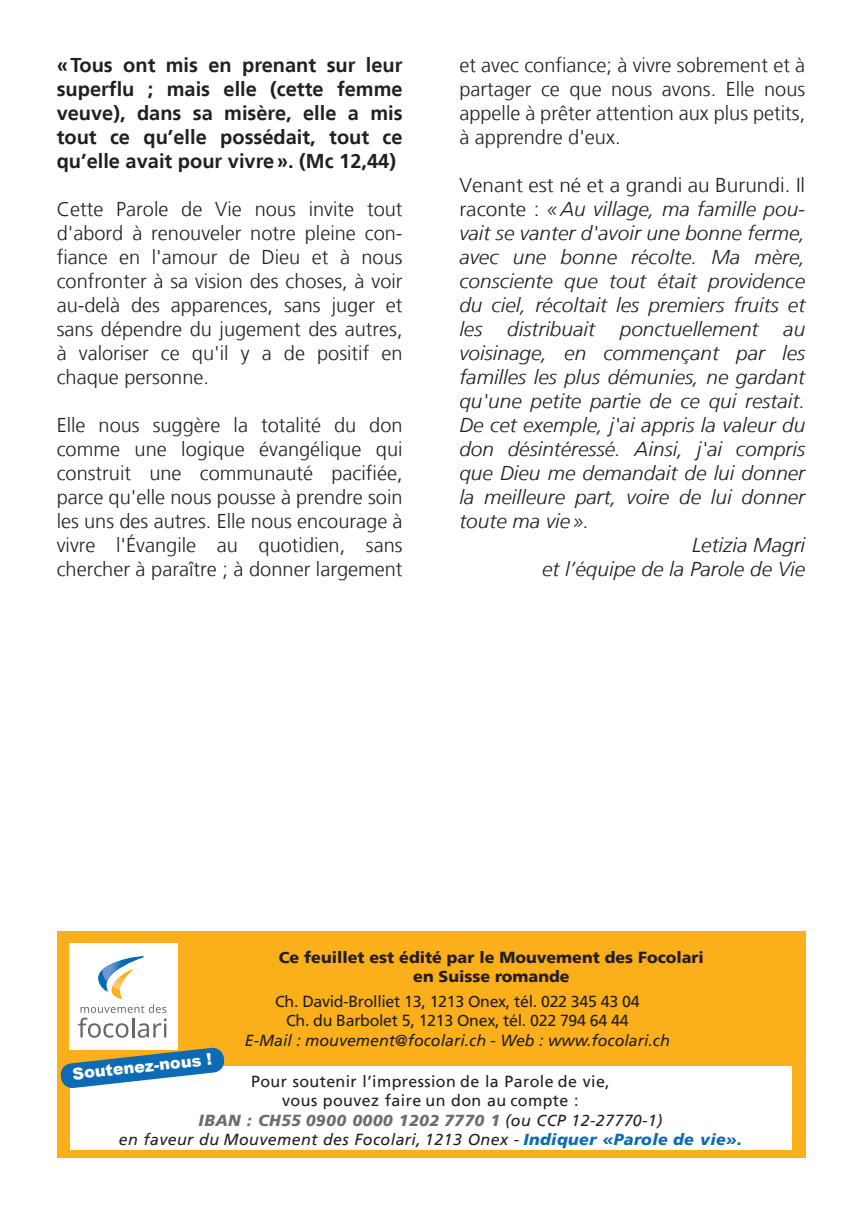
<style>
.page{position:relative;width:862px;height:1214px;background:#fff}
.page>*{position:absolute;margin:0;border:0;box-sizing:border-box;transform-origin:0 0}
.t1{font:300 20px/24px "Frutiger LT";color:#231f20;text-align:justify}
.t2{font:italic 300 20px "Frutiger LT";color:#231f20;scale:1.04 1}
.t3{font:700 20px/24px "Frutiger LT";color:#231f20;text-align:justify}
.t4{font:300 20px "Frutiger LT";color:#231f20;scale:1.04 1}
.t5{font:900 16.2px "Arial";color:#fff}
.t6{font:16px/19.2px "Frutiger LT";letter-spacing:.025em;color:#231f20;text-align:center}
.t7{font:16px/19.2px "Frutiger LT";letter-spacing:-.02em;color:#231f20;text-align:center}
.t8{font:900 16px/19.2px "Frutiger LT";color:#231f20;text-align:center}
.t9{font:italic 16px "Frutiger LT";color:#231f20}
.s1{font-style:normal}
.s2{font-weight:900;font-style:italic;color:#6c6d70}
.s3{font-style:italic}
.s4{font-weight:900;font-style:italic;color:#0d6ab4}
</style>
<div class="page">
<div style="left:57px;top:930px;width:748px;height:227px;background:#fbaf1b"></div>
<div style="left:70px;top:1065px;width:721px;height:84px;background:#fff"></div>
<div style="left:69px;top:943px;width:108px;height:107px;background:#fff"></div>
<svg style="left:78px;top:970px;width:88px;height:67px"></svg>
<img style="left:112px;top:981px;width:21px;height:8px">
<img style="left:102px;top:956px;width:42px;height:25px">
<svg style="left:60px;top:1047px;width:165px;height:41px"></svg>
<p class="t3" style="left:57px;top:54px;width:347px">« Tous ont mis en prenant sur leur superflu ; mais elle (cette femme veuve), dans sa misère, elle a mis tout ce qu’elle possédait, tout ce qu’elle avait pour vivre ». (Mc 12,44)</p>
<p class="t1" style="left:57px;top:198px;width:347px">Cette Parole de Vie nous invite tout d'abord à renouveler notre pleine con&shy;fiance en l'amour de Dieu et à nous confronter à sa vision des choses, à voir au-delà des apparences, sans juger et sans dépendre du jugement des autres, à valoriser ce qu'il y a de positif en chaque personne.</p>
<p class="t1" style="left:57px;top:414px;width:347px">Elle nous suggère la totalité du don comme une logique évangélique qui construit une communauté pacifiée, parce qu'elle nous pousse à prendre soin les uns des autres. Elle nous encourage à vivre l'Évangile au quotidien, sans chercher à paraître ; à donner largement</p>
<p class="t1" style="left:459px;top:54px;width:347px">et avec confiance; à vivre sobrement et à partager ce que nous avons. Elle nous appelle à prêter attention aux plus petits, à apprendre d'eux.</p>
<p class="t4" style="left:459px;top:177px;width:334px">Venant est né et a grandi au Burundi. Il</p>
<p class="t2" style="left:459px;top:201px;width:334px"><span class="s1">raconte :</span> « Au village, ma famille pou-</p>
<p class="t2" style="left:459px;top:225px;width:334px">vait se vanter d'avoir une bonne ferme,</p>
<p class="t2" style="left:459px;top:249px;width:334px">avec une bonne récolte. Ma mère,</p>
<p class="t2" style="left:459px;top:273px;width:334px">consciente que tout était providence</p>
<p class="t2" style="left:459px;top:297px;width:334px">du ciel, récoltait les premiers fruits et</p>
<p class="t2" style="left:459px;top:321px;width:334px">les distribuait ponctuellement au</p>
<p class="t2" style="left:459px;top:345px;width:334px">voisinage, en commençant par les</p>
<p class="t2" style="left:459px;top:369px;width:334px">familles les plus démunies, ne gardant</p>
<p class="t2" style="left:459px;top:393px;width:334px">qu'une petite partie de ce qui restait.</p>
<p class="t2" style="left:459px;top:417px;width:334px">De cet exemple, j'ai appris la valeur du</p>
<p class="t2" style="left:459px;top:441px;width:334px">don désintéressé. Ainsi, j'ai compris</p>
<p class="t2" style="left:459px;top:465px;width:334px">que Dieu me demandait de lui donner</p>
<p class="t2" style="left:459px;top:489px;width:334px">la meilleure part, voire de lui donner</p>
<p class="t2" style="left:459px;top:513px;width:126px">toute ma vie ».</p>
<p class="t2" style="left:692px;top:537px;width:110px">Letizia Magri</p>
<p class="t2" style="left:542px;top:561px;width:254px">et l’équipe de la Parole de Vie</p>
<p class="t8" style="left:279px;top:948px;width:427px">Ce feuillet est édité par le Mouvement des Focolari en Suisse romande</p>
<p class="t7" style="left:275px;top:993px;width:366px">Ch. David-Brolliet 13, 1213 Onex, tél. 022 345 43 04<br>Ch. du Barbolet 5, 1213 Onex, tél. 022 794 64 44</p>
<p class="t9" style="left:245px;top:1033px;width:426px">E-Mail : mouvement@focolari.ch - Web : www.focolari.ch</p>
<p class="t5" style="left:72px;top:1067px;width:142px;rotate:-6deg">Soutenez-nous !</p>
<p class="t6" style="left:119px;top:1073px;width:625px">Pour soutenir l’impression de la Parole de vie,<br>vous pouvez faire un don au compte :<br><span class="s2">IBAN : CH55 0900 0000 1202 7770 1</span> <span class="s3">(ou CCP 12-27770-1)<br>en faveur du Mouvement des Focolari, 1213 Onex -</span> <span class="s4">Indiquer «Parole de vie».</span></p>
</div>
